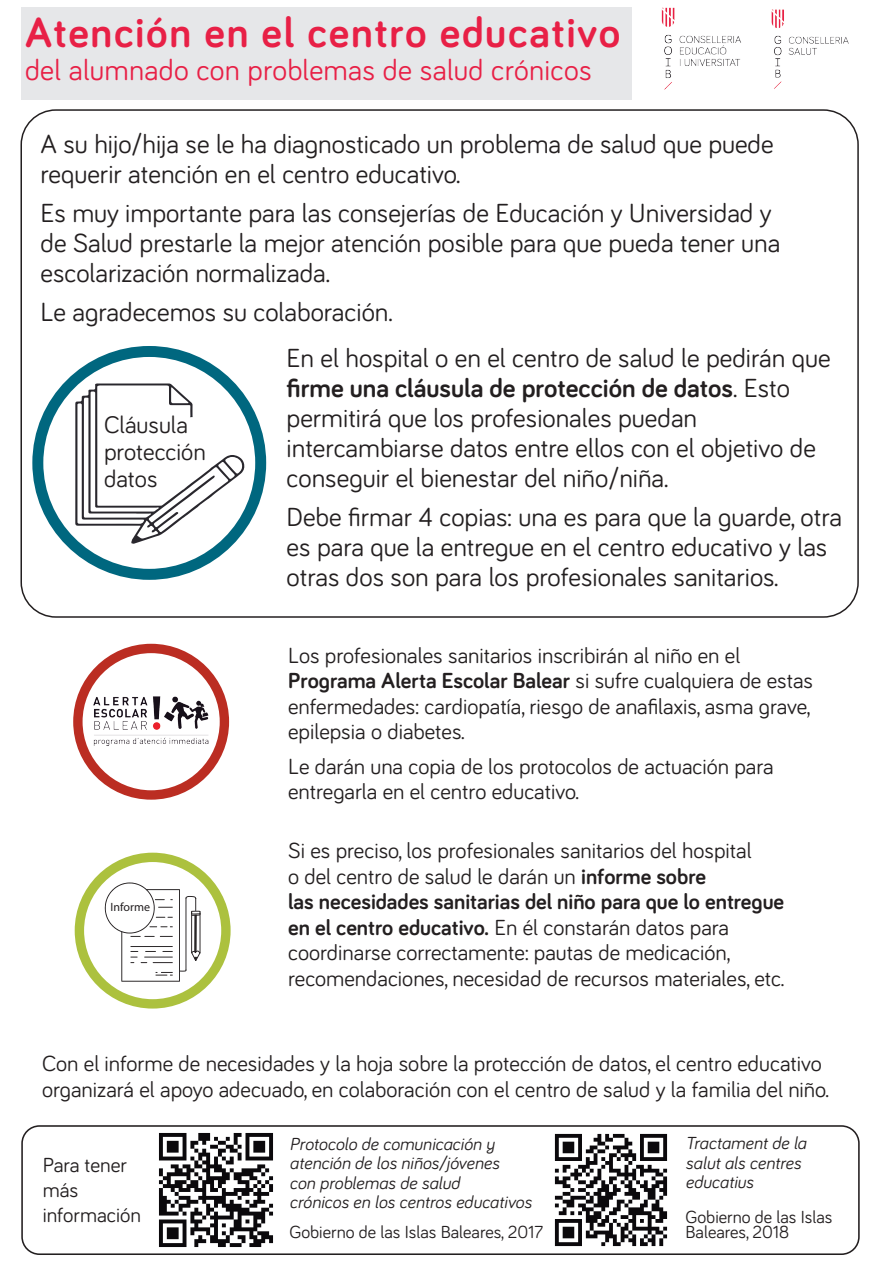
<style>
.page{position:relative;width:893px;height:1263px;background:#fff}
.page>*{position:absolute;margin:0;border:0;box-sizing:border-box;transform-origin:0 0}
.t1{font:700 43.5px "Bariol";letter-spacing:.04em;color:#e82046}
.t2{font:30px "Bariol";letter-spacing:.01em;color:#e82046}
.t3{font:27px/30px "Bariol";color:#231f20}
.t4{font:24.75px/27px "Bariol";color:#231f20}
.t5{font:22.5px/25.5px "Bariol";color:#231f20}
.t6{font:21px/25.2px "Bariol";color:#231f20}
.t7{font:italic 18px/19.5px "Bariol";color:#231f20}
.t8{font:18px/15px "Bariol";color:#231f20}
.t9{font:12px "Myriad Pro";color:#231f20}
.s1{font-weight:700}
</style>
<div class="page">
<div style="left:73px;top:644px;width:156px;height:156px;background:#bb2d22;border-radius:50%"></div>
<div style="left:83px;top:653px;width:137px;height:137px;background:#fff;border-radius:50%"></div>
<div style="left:32px;top:346px;width:234px;height:234px;background:#00677f;border-radius:50%"></div>
<div style="left:43px;top:357px;width:212px;height:212px;background:#fff;border-radius:50%"></div>
<div style="left:75px;top:853px;width:156px;height:155px;background:#acc13e;border-radius:50%"></div>
<div style="left:84px;top:862px;width:137px;height:137px;background:#fff;border-radius:50%"></div>
<img style="left:554px;top:1133px;width:114px;height:114px">
<img style="left:159px;top:1133px;width:114px;height:114px">
<svg style="left:75px;top:383px;width:170px;height:161px"></svg>
<svg style="left:105px;top:882px;width:96px;height:100px"></svg>
<div style="left:21px;top:7px;width:611px;height:93px;background:#e6e7e9"></div>
<div style="left:21px;top:1125px;width:839px;height:130px;border:2px solid #231f20;border-radius:17px"></div>
<img style="left:93px;top:697px;width:125px;height:53px">
<img style="left:661px;top:7px;width:80px;height:83px">
<img style="left:771px;top:9px;width:78px;height:80px">
<h1 class="t1" style="left:25px;top:2px;width:597px">Atención en el centro educativo</h1>
<h2 class="t2" style="left:25px;top:49px;width:568px">del alumnado con problemas de salud crónicos</h2>
<p class="t3" style="left:40px;top:128px;width:735px">A su hijo/hija se le ha diagnosticado un problema de salud que puede requerir atención en el centro educativo.</p>
<p class="t3" style="left:40px;top:197px;width:741px">Es muy importante para las consejerías de Educación y Universidad y de Salud prestarle la mejor atención posible para que pueda tener una escolarización normalizada.</p>
<p class="t3" style="left:40px;top:296px;width:354px">Le agradecemos su colaboración.</p>
<p class="t4" style="left:104px;top:410px;width:103px">Cláusula protección datos</p>
<p class="t9" style="left:111px;top:899px;width:41px">Informe</p>
<p class="t3" style="left:287px;top:341px;width:545px">En el hospital o en el centro de salud le pedirán que <span class="s1">firme una cláusula de protección de datos</span>. Esto permitirá que los profesionales puedan intercambiarse datos entre ellos con el objetivo de conseguir el bienestar del niño/niña.</p>
<p class="t3" style="left:287px;top:500px;width:557px">Debe firmar 4 copias: una es para que la guarde, otra es para que la entregue en el centro educativo y las otras dos son para los profesionales sanitarios.</p>
<p class="t5" style="left:288px;top:641px;width:526px">Los profesionales sanitarios inscribirán al niño en el <span class="s1">Programa Alerta Escolar Balear</span> si sufre cualquiera de estas enfermedades: cardiopatía, riesgo de anafilaxis, asma grave, epilepsia o diabetes.</p>
<p class="t5" style="left:288px;top:752px;width:487px">Le darán una copia de los protocolos de actuación para entregarla en el centro educativo.</p>
<p class="t5" style="left:288px;top:837px;width:498px">Si es preciso, los profesionales sanitarios del hospital<br>o del centro de salud le darán un <span class="s1">informe sobre<br>las necesidades sanitarias del niño para que lo entregue en el centro educativo.</span> En él constarán datos para coordinarse correctamente: pautas de medicación, recomendaciones, necesidad de recursos materiales, etc.</p>
<p class="t5" style="left:42px;top:1050px;width:788px">Con el informe de necesidades y la hoja sobre la protección de datos, el centro educativo organizará el apoyo adecuado, en colaboración con el centro de salud y la familia del niño.</p>
<p class="t6" style="left:43px;top:1151px;width:100px">Para tener más información</p>
<p class="t7" style="left:289px;top:1133px;width:244px">Protocolo de comunicación y atención de los niños/jóvenes<br>con problemas de salud<br>crónicos en los centros educativos</p>
<p class="t8" style="left:289px;top:1224px;width:255px">Gobierno de las Islas Baleares, 2017</p>
<p class="t7" style="left:685px;top:1132px;width:122px">Tractament de la salut als centres educatius</p>
<p class="t8" style="left:685px;top:1208px;width:148px">Gobierno de las Islas<br>Baleares, 2018</p>
</div>
